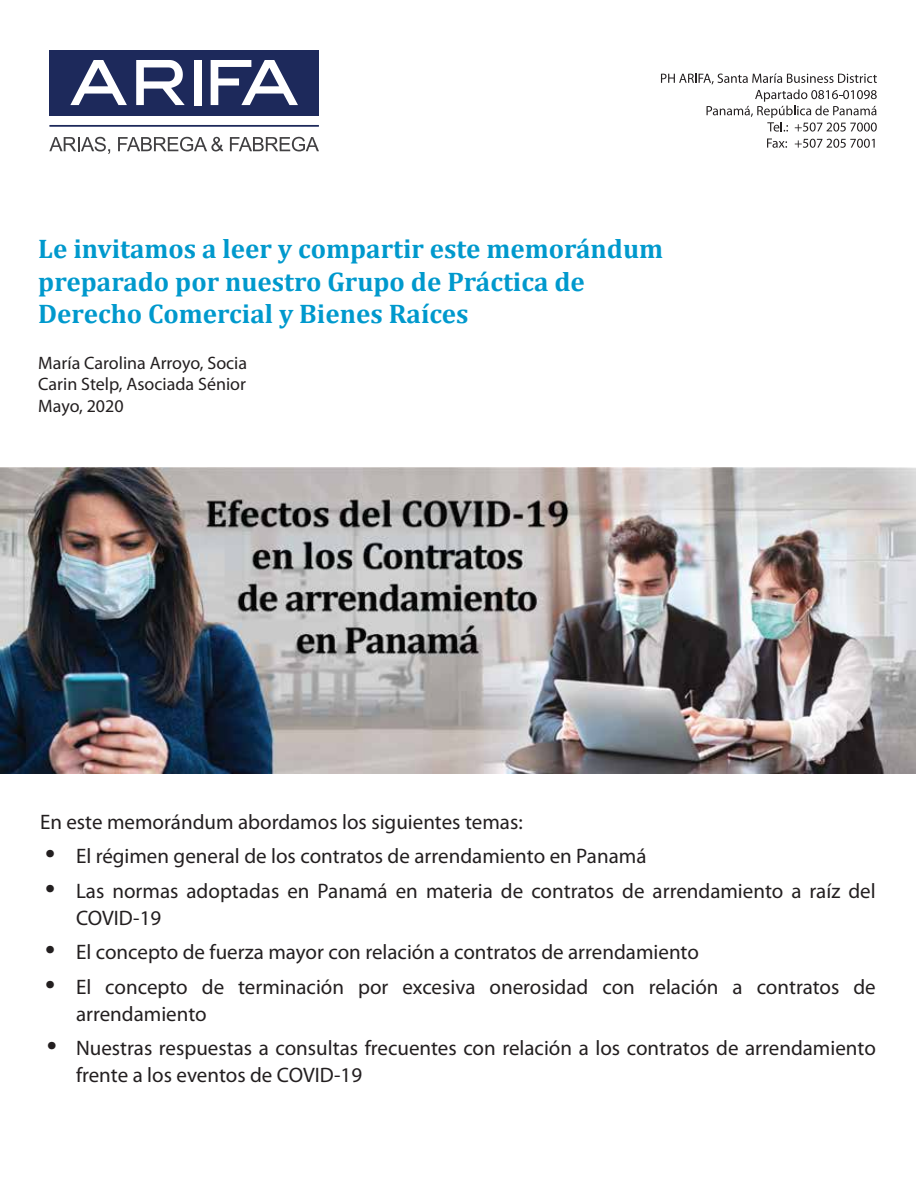
<style>
.page{position:relative;width:918px;height:1188px;background:#fff}
.page>*{position:absolute;margin:0;border:0;box-sizing:border-box;transform-origin:0 0}
.t1{font:36px/34.5px "Myriad Pro";color:#231f20}
.t2{font:700 27px/32.4px "Cambria";color:#0099cd}
.t3{font:21px/34.5px "Myriad Pro";color:#231f20}
.t4{font:18px/21.6px "Myriad Pro";color:#231f20;text-align:justify}
</style>
<div class="page">
<svg style="left:661px;top:73px;width:216px;height:59px"></svg>
<svg style="left:767px;top:139px;width:20px;height:9px"></svg>
<svg style="left:795px;top:139px;width:80px;height:9px"></svg>
<div style="left:49px;top:50px;width:270px;height:65px;background:#1d295b"></div>
<svg style="left:70px;top:60px;width:57px;height:45px"></svg>
<svg style="left:136px;top:60px;width:49px;height:45px"></svg>
<div style="left:194px;top:60px;width:7px;height:45px;background:#fff"></div>
<svg style="left:211px;top:60px;width:87px;height:45px"></svg>
<hr style="left:49px;top:125px;width:270px;height:2px;background:#1d295b">
<svg style="left:49px;top:137px;width:61px;height:17px"></svg>
<svg style="left:118px;top:137px;width:105px;height:15px"></svg>
<svg style="left:230px;top:137px;width:89px;height:14px"></svg>
<img style="left:0;top:467px;width:916px;height:307px">
<p class="t2" style="left:38px;top:232px;width:626px">Le invitamos a leer y compartir este memorándum preparado por nuestro Grupo de Práctica de<br>Derecho Comercial y Bienes Raíces</p>
<p class="t4" style="left:38px;top:352px;width:210px">María Carolina Arroyo, Socia Carin Stelp, Asociada Sénior Mayo, 2020</p>
<p class="t3" style="left:76px;top:804px;width:801px;text-indent:-36px">En este memorándum abordamos los siguientes temas:<br>El régimen general de los contratos de arrendamiento en Panamá<br>Las normas adoptadas en Panamá en materia de contratos de arrendamiento a raíz del</p>
<p class="t3" style="left:76px;top:900px;width:801px">COVID-19<br>El concepto de fuerza mayor con relación a contratos de arrendamiento<br>El concepto de terminación por excesiva onerosidad con relación a contratos de</p>
<p class="t3" style="left:76px;top:996px;width:801px">arrendamiento<br>Nuestras respuestas a consultas frecuentes con relación a los contratos de arrendamiento</p>
<p class="t3" style="left:76px;top:1058px;width:288px">frente a los eventos de COVID-19</p>
<h1 class="t1" style="left:45px;top:834px;width:12px">• •</h1>
<h1 class="t1" style="left:45px;top:929px;width:12px">• •</h1>
<h1 class="t1" style="left:47px;top:1025px;width:12px">•</h1>
</div>
